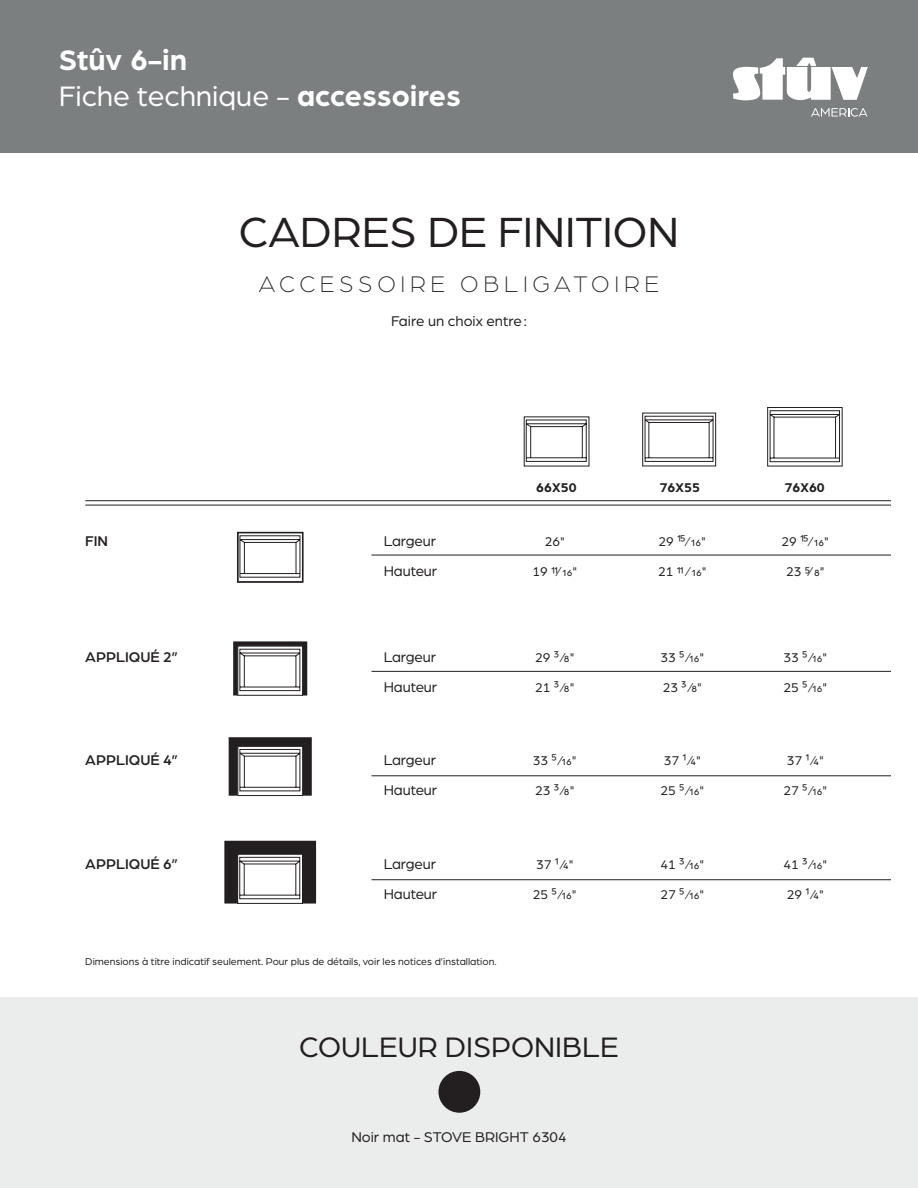
<style>
.page{position:relative;width:918px;height:1188px;background:#fff}
.page>*{position:absolute;margin:0;border:0;box-sizing:border-box;transform-origin:0 0}
.t1{font:45px "Arboria";color:#231f20}
.t2{font:700 30px/36px "Arboria";color:#fff}
.t3{font:30px "Arboria";color:#231f20}
.t4{font:300 24px "Arboria";letter-spacing:.2em;color:#231f20}
.t5{font:15px "Arboria";letter-spacing:-.01em;color:#231f20}
.t6{font:500 15px "Arboria";color:#231f20}
.t7{font:13.5px "Arboria";color:#231f20}
.t8{font:700 13.5px "Arboria";letter-spacing:.01em;color:#231f20}
.t9{font:10.5px "Arboria";color:#231f20}
.s1{font-weight:400}
</style>
<div class="page">
<div style="left:0;top:0;width:918px;height:152px;background:#7c7f80"></div>
<svg style="left:733px;top:58px;width:135px;height:43px"></svg>
<svg style="left:811px;top:108px;width:57px;height:9px"></svg>
<hr style="left:372px;top:555px;width:519px;height:1px;background:#231f20">
<hr style="left:372px;top:671px;width:519px;height:1px;background:#231f20">
<hr style="left:372px;top:776px;width:519px;height:1px;background:#231f20">
<hr style="left:372px;top:879px;width:519px;height:1px;background:#231f20">
<hr style="left:85px;top:500px;width:806px;height:1px;background:#231f20">
<hr style="left:85px;top:505px;width:806px;height:1px;background:#231f20">
<div style="left:0;top:998px;width:918px;height:190px;background:#ebecec"></div>
<div style="left:438px;top:1071px;width:42px;height:42px;background:#231f20;border-radius:50%"></div>
<svg style="left:240px;top:535px;width:60px;height:43px"></svg>
<div style="left:237px;top:532px;width:66px;height:51px;border:2px solid #231f20"></div>
<svg style="left:233px;top:641px;width:74px;height:55px"></svg>
<svg style="left:229px;top:737px;width:83px;height:59px"></svg>
<svg style="left:224px;top:841px;width:92px;height:63px"></svg>
<svg style="left:524px;top:416px;width:65px;height:50px"></svg>
<svg style="left:767px;top:407px;width:76px;height:59px"></svg>
<svg style="left:642px;top:413px;width:74px;height:53px"></svg>
<h2 class="t2" style="left:59px;top:42px;width:403px">Stûv 6-in<br><span class="s1">Fiche technique -</span> accessoires</h2>
<h1 class="t1" style="left:239px;top:209px;width:442px">CADRES DE FINITION</h1>
<h3 class="t4" style="left:259px;top:269px;width:402px">ACCESSOIRE OBLIGATOIRE</h3>
<p class="t5" style="left:391px;top:313px;width:137px">Faire un choix entre :</p>
<p class="t8" style="left:536px;top:479px;width:42px">66X50</p>
<p class="t8" style="left:660px;top:479px;width:42px">76X55</p>
<p class="t8" style="left:784px;top:479px;width:42px">76X60</p>
<p class="t6" style="left:85px;top:532px;width:24px">FIN</p>
<p class="t5" style="left:384px;top:534px;width:54px">Largeur</p>
<p class="t7" style="left:545px;top:535px;width:22px">26"</p>
<p class="t7" style="left:659px;top:535px;width:49px">29 15⁄ 16"</p>
<p class="t7" style="left:782px;top:535px;width:49px">29 15⁄ 16"</p>
<p class="t5" style="left:384px;top:564px;width:55px">Hauteur</p>
<p class="t7" style="left:532px;top:565px;width:46px">19 11⁄ 16"</p>
<p class="t7" style="left:658px;top:565px;width:50px">21 11 ⁄ 16"</p>
<p class="t7" style="left:786px;top:565px;width:40px">23 5⁄ 8"</p>
<p class="t6" style="left:85px;top:648px;width:94px">APPLIQUÉ 2”</p>
<p class="t5" style="left:384px;top:649px;width:54px">Largeur</p>
<p class="t7" style="left:535px;top:650px;width:41px">29 3⁄8"</p>
<p class="t7" style="left:660px;top:650px;width:45px">33 5⁄16"</p>
<p class="t7" style="left:783px;top:650px;width:45px">33 5⁄16"</p>
<p class="t5" style="left:384px;top:679px;width:55px">Hauteur</p>
<p class="t7" style="left:535px;top:680px;width:41px">21 3⁄8"</p>
<p class="t7" style="left:663px;top:680px;width:41px">23 3⁄8"</p>
<p class="t7" style="left:783px;top:680px;width:45px">25 5⁄16"</p>
<p class="t6" style="left:85px;top:751px;width:95px">APPLIQUÉ 4”</p>
<p class="t5" style="left:384px;top:753px;width:54px">Largeur</p>
<p class="t7" style="left:533px;top:754px;width:45px">33 5⁄16"</p>
<p class="t7" style="left:664px;top:754px;width:39px">37 1⁄4"</p>
<p class="t7" style="left:787px;top:754px;width:39px">37 1⁄4"</p>
<p class="t5" style="left:384px;top:783px;width:55px">Hauteur</p>
<p class="t7" style="left:535px;top:784px;width:41px">23 3⁄8"</p>
<p class="t7" style="left:660px;top:784px;width:45px">25 5⁄16"</p>
<p class="t7" style="left:783px;top:784px;width:45px">27 5⁄16"</p>
<p class="t6" style="left:85px;top:855px;width:94px">APPLIQUÉ 6”</p>
<p class="t5" style="left:384px;top:856px;width:54px">Largeur</p>
<p class="t7" style="left:536px;top:857px;width:39px">37 1⁄4"</p>
<p class="t7" style="left:660px;top:857px;width:45px">41 3⁄16"</p>
<p class="t7" style="left:783px;top:857px;width:45px">41 3⁄16"</p>
<p class="t5" style="left:384px;top:886px;width:55px">Hauteur</p>
<p class="t7" style="left:533px;top:887px;width:45px">25 5⁄16"</p>
<p class="t7" style="left:660px;top:887px;width:45px">27 5⁄16"</p>
<p class="t7" style="left:787px;top:887px;width:39px">29 1⁄4"</p>
<p class="t9" style="left:85px;top:956px;width:413px">Dimensions à titre indicatif seulement. Pour plus de détails, voir les notices d’installation.</p>
<h2 class="t3" style="left:299px;top:1032px;width:321px">COULEUR DISPONIBLE</h2>
<p class="t5" style="left:351px;top:1129px;width:217px">Noir mat - STOVE BRIGHT 6304</p>
</div>
